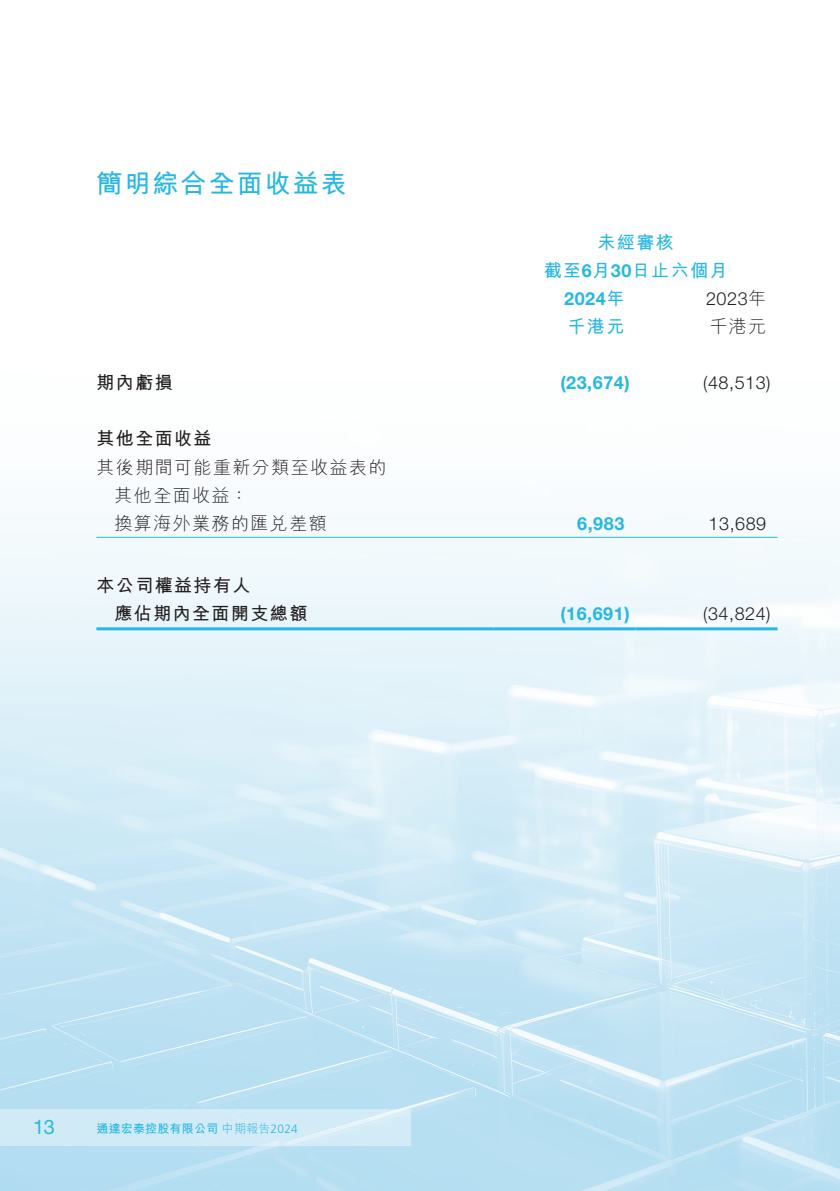
<style>
.page{position:relative;width:840px;height:1191px;background:#fff}
.page>*{position:absolute;margin:0;border:0;box-sizing:border-box;transform-origin:0 0}
.t1{font:700 26px "M Hei HK";letter-spacing:.08em;color:#26b7e2}
.t2{font:20px "Helvetica Neue LT Std";color:#26b7e2}
.t3{font:300 18px/28px "M Hei HK";letter-spacing:.08em;color:#231f20}
.t4{font:700 18px "M Hei HK";letter-spacing:.08em;color:#231f20}
.t5{font:300 18px "Helvetica Neue LT Std";letter-spacing:.03em;color:#231f20}
.t6{font:700 18px "Helvetica Neue LT Std";letter-spacing:.03em;color:#26b7e2}
.t7{font:700 18px/28px "M Hei HK";letter-spacing:.08em;color:#26b7e2;text-align:center}
.t8{font:700 12px "M Hei HK";letter-spacing:.015em;color:#26b7e2}
.s1{font-family:"Helvetica Neue LT Std"}
.s2{font-family:"M Hei HK"}
.s3{font-weight:300}
.s4{font-family:"Frutiger LT Std";font-weight:300}
</style>
<div class="page">
<img style="left:0;top:532px;width:839px;height:659px">
<div style="left:0;top:1109px;width:410px;height:37px;background:#d2ebf6"></div>
<hr style="left:96px;top:537px;width:397px;height:1px;background:#26b7e2">
<hr style="left:493px;top:537px;width:142px;height:1px;background:#26b7e2">
<hr style="left:635px;top:537px;width:142px;height:1px;background:#26b7e2">
<hr style="left:96px;top:627px;width:397px;height:3px;background:#26b7e2">
<hr style="left:493px;top:627px;width:142px;height:3px;background:#26b7e2">
<hr style="left:635px;top:627px;width:142px;height:3px;background:#26b7e2">
<h1 class="t1" style="left:96px;top:165px;width:252px">簡明綜合全面收益表</h1>
<p class="t4" style="left:96px;top:370px;width:78px">期內虧損</p>
<p class="t4" style="left:96px;top:426px;width:117px">其他全面收益</p>
<p class="t3" style="left:114px;top:452px;width:273px;text-indent:-18px">其後期間可能重新分類至收益表的其他全面收益：</p>
<p class="t3" style="left:114px;top:508px;width:214px">換算海外業務的匯兌差額</p>
<p class="t4" style="left:96px;top:572px;width:155px">本公司權益持有人</p>
<p class="t4" style="left:114px;top:600px;width:194px">應佔期內全面開支總額</p>
<p class="t7" style="left:543px;top:227px;width:185px">未經審核<br>截至 月<span class="s1">6 30</span>日止六個月</p>
<p class="t5" style="left:705px;top:288px;width:62px">2023<span class="s2">年</span></p>
<p class="t6" style="left:564px;top:288px;width:62px">2024<span class="s2">年</span></p>
<p class="t7" style="left:567px;top:311px;width:58px">千港元</p>
<p class="t3" style="left:709px;top:312px;width:58px">千港元</p>
<p class="t6" style="left:560px;top:372px;width:71px">)23,674(</p>
<p class="t5" style="left:703px;top:372px;width:69px">)48,513(</p>
<p class="t6" style="left:577px;top:512px;width:49px">6,983</p>
<p class="t5" style="left:708px;top:512px;width:59px">13,689</p>
<p class="t6" style="left:560px;top:602px;width:71px">)16,691(</p>
<p class="t5" style="left:702px;top:602px;width:69px">)34,824(</p>
<p class="t2" style="left:33px;top:1114px;width:23px">13</p>
<p class="t8" style="left:96px;top:1119px;width:203px">通達宏泰控股有限公司<span class="s3">中期報告</span><span class="s4">2024</span></p>
</div>
